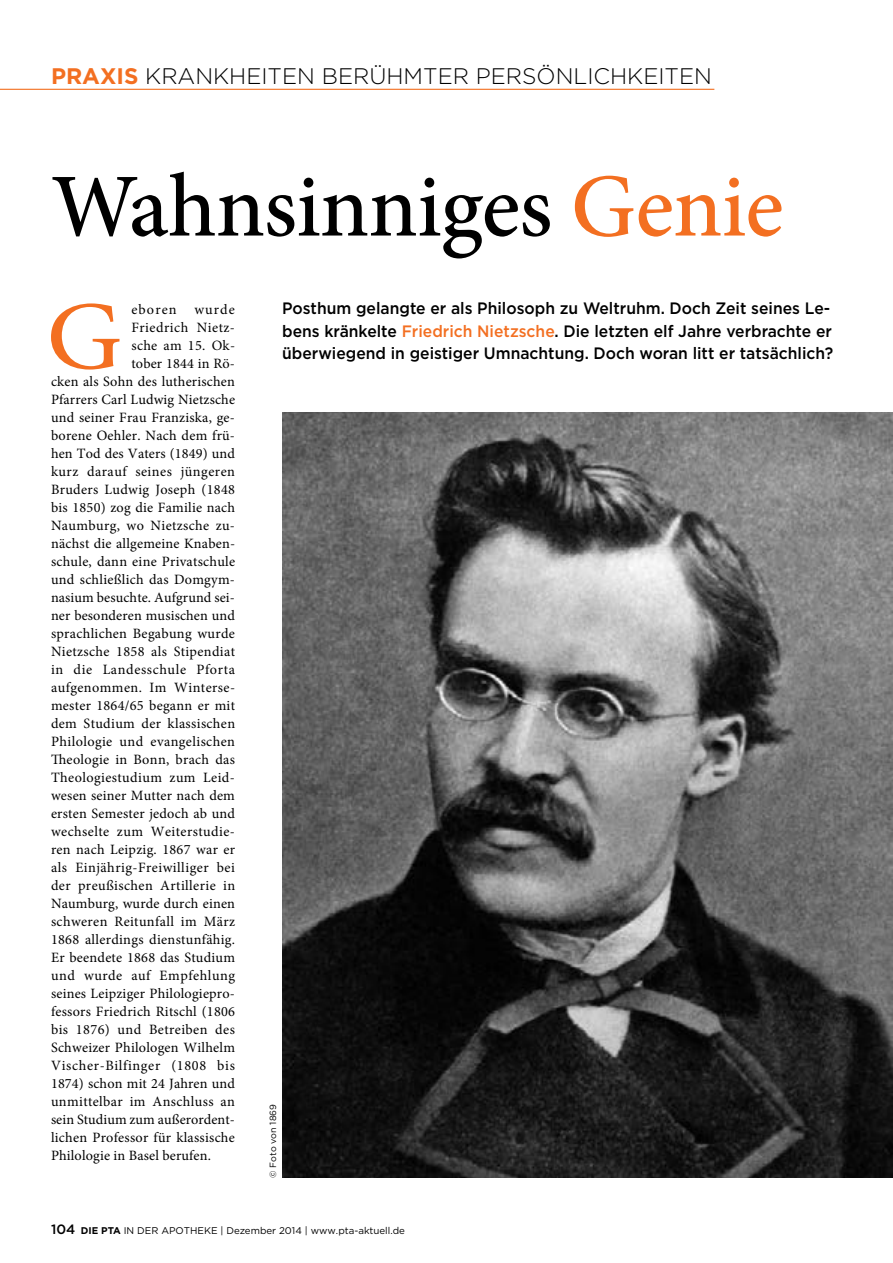
<style>
.page{position:relative;width:893px;height:1263px;background:#fff}
.page>*{position:absolute;margin:0;border:0;box-sizing:border-box;transform-origin:0 0}
.t1{font:97.2px "Minion Pro";color:#f36f21;scale:1.09 1}
.t2{font:500 90px "Minion Pro";letter-spacing:-.01em;color:#000}
.t3{font:300 22.5px "Gotham";color:#000}
.t4{font:500 16.5px/22.5px "Gotham";color:#000;scale:.95 1}
.t5{font:14.25px "Minion Pro";letter-spacing:.02em;color:#000}
.t6{font:14.25px "Minion Pro";letter-spacing:.045em;color:#000}
.t7{font:14.25px "Minion Pro";letter-spacing:.08em;color:#000}
.t8{font:9.75px "Gotham";color:#000}
.t9{font:9px "Gotham";color:#000}
.s1{font-weight:700;color:#f36f21}
.s2{color:#f36f21}
.s3{font-weight:500;font-size:13.5px}
.s4{font-weight:700}
</style>
<div class="page">
<img style="left:282px;top:413px;width:611px;height:765px">
<hr style="left:0;top:89px;width:714px;height:1px;background:#f36f21">
<h3 class="t3" style="left:51px;top:62px;width:662px"><span class="s1">PRAXIS</span> KRANKHEITEN BERÜHMTER PERSÖNLICHKEITEN</h3>
<h2 class="t2" style="left:51px;top:146px;width:734px">Wahnsinniges <span class="s2">Genie</span></h2>
<h1 class="t1" style="left:46px;top:272px;width:71px">G</h1>
<p class="t7" style="left:131px;top:300px;width:105px">eboren wurde</p>
<p class="t5" style="left:131px;top:318px;width:105px">Friedrich Nietz-</p>
<p class="t5" style="left:131px;top:336px;width:105px">sche am 15. Ok-</p>
<p class="t5" style="left:131px;top:354px;width:105px">tober 1844 in Rö-</p>
<p class="t5" style="left:51px;top:372px;width:186px">cken als Sohn des lutherischen</p>
<p class="t5" style="left:51px;top:390px;width:186px">Pfarrers Carl Ludwig Nietzsche</p>
<p class="t5" style="left:51px;top:408px;width:185px">und seiner Frau Franziska, ge-</p>
<p class="t5" style="left:51px;top:426px;width:186px">borene Oehler. Nach dem frü-</p>
<p class="t5" style="left:51px;top:444px;width:186px">hen Tod des Vaters (1849) und</p>
<p class="t5" style="left:51px;top:462px;width:186px">kurz darauf seines jüngeren</p>
<p class="t5" style="left:51px;top:480px;width:186px">Bruders Ludwig Joseph (1848</p>
<p class="t5" style="left:51px;top:498px;width:186px">bis 1850) zog die Familie nach</p>
<p class="t5" style="left:51px;top:516px;width:186px">Naumburg, wo Nietzsche zu-</p>
<p class="t5" style="left:51px;top:534px;width:186px">nächst die allgemeine Knaben-</p>
<p class="t5" style="left:51px;top:552px;width:186px">schule, dann eine Privatschule</p>
<p class="t5" style="left:51px;top:570px;width:186px">und schließlich das Domgym-</p>
<p class="t5" style="left:51px;top:588px;width:185px">nasium besuchte. Aufgrund sei-</p>
<p class="t5" style="left:51px;top:606px;width:185px">ner besonderen musischen und</p>
<p class="t5" style="left:51px;top:624px;width:185px">sprachlichen Begabung wurde</p>
<p class="t5" style="left:51px;top:642px;width:186px">Nietzsche 1858 als Stipendiat</p>
<p class="t6" style="left:51px;top:660px;width:185px">in die Landesschule Pforta</p>
<p class="t5" style="left:51px;top:678px;width:186px">aufgenommen. Im Winterse-</p>
<p class="t5" style="left:51px;top:696px;width:186px">mester 1864/65 begann er mit</p>
<p class="t5" style="left:51px;top:714px;width:186px">dem Studium der klassischen</p>
<p class="t5" style="left:51px;top:732px;width:185px">Philologie und evangelischen</p>
<p class="t5" style="left:51px;top:750px;width:186px">Theologie in Bonn, brach das</p>
<p class="t5" style="left:51px;top:768px;width:185px">Theologiestudium zum Leid-</p>
<p class="t5" style="left:51px;top:786px;width:185px">wesen seiner Mutter nach dem</p>
<p class="t5" style="left:51px;top:804px;width:186px">ersten Semester jedoch ab und</p>
<p class="t5" style="left:51px;top:822px;width:185px">wechselte zum Weiterstudie-</p>
<p class="t5" style="left:51px;top:840px;width:186px">ren nach Leipzig. 1867 war er</p>
<p class="t5" style="left:51px;top:858px;width:185px">als Einjährig-Freiwilliger bei</p>
<p class="t5" style="left:51px;top:876px;width:186px">der preußischen Artillerie in</p>
<p class="t5" style="left:51px;top:894px;width:186px">Naumburg, wurde durch einen</p>
<p class="t5" style="left:51px;top:912px;width:186px">schweren Reitunfall im März</p>
<p class="t5" style="left:51px;top:930px;width:186px">1868 allerdings dienstunfähig.</p>
<p class="t5" style="left:51px;top:948px;width:185px">Er beendete 1868 das Studium</p>
<p class="t5" style="left:51px;top:966px;width:186px">und wurde auf Empfehlung</p>
<p class="t5" style="left:51px;top:984px;width:185px">seines Leipziger Philologiepro-</p>
<p class="t5" style="left:51px;top:1002px;width:185px">fessors Friedrich Ritschl (1806</p>
<p class="t5" style="left:51px;top:1020px;width:185px">bis 1876) und Betreiben des</p>
<p class="t5" style="left:51px;top:1038px;width:186px">Schweizer Philologen Wilhelm</p>
<p class="t6" style="left:51px;top:1056px;width:185px">Vischer-Bilfinger (1808 bis</p>
<p class="t5" style="left:51px;top:1074px;width:186px">1874) schon mit 24 Jahren und</p>
<p class="t5" style="left:51px;top:1092px;width:186px">unmittelbar im Anschluss an</p>
<p class="t5" style="left:51px;top:1110px;width:185px">sein Studium zum außerordent-</p>
<p class="t5" style="left:51px;top:1128px;width:185px">lichen Professor für klassische</p>
<p class="t5" style="left:51px;top:1146px;width:161px">Philologie in Basel berufen.</p>
<p class="t4" style="left:282px;top:297px;width:581px">Posthum gelangte er als Philosoph zu Weltruhm. Doch Zeit seines Le&shy;bens kränkelte <span class="s2">Friedrich Nietzsche</span>. Die letzten elf Jahre verbrachte er überwiegend in geistiger Umnachtung. Doch woran litt er tatsächlich?</p>
<p class="t9" style="left:267px;top:1178px;width:75px;rotate:-90deg">© Foto von 1869</p>
<p class="t8" style="left:51px;top:1224px;width:356px"><span class="s3">104</span> <span class="s4">DIE PTA</span> IN DER APOTHEKE | Dezember 2014 | www.pta-aktuell.de</p>
</div>
